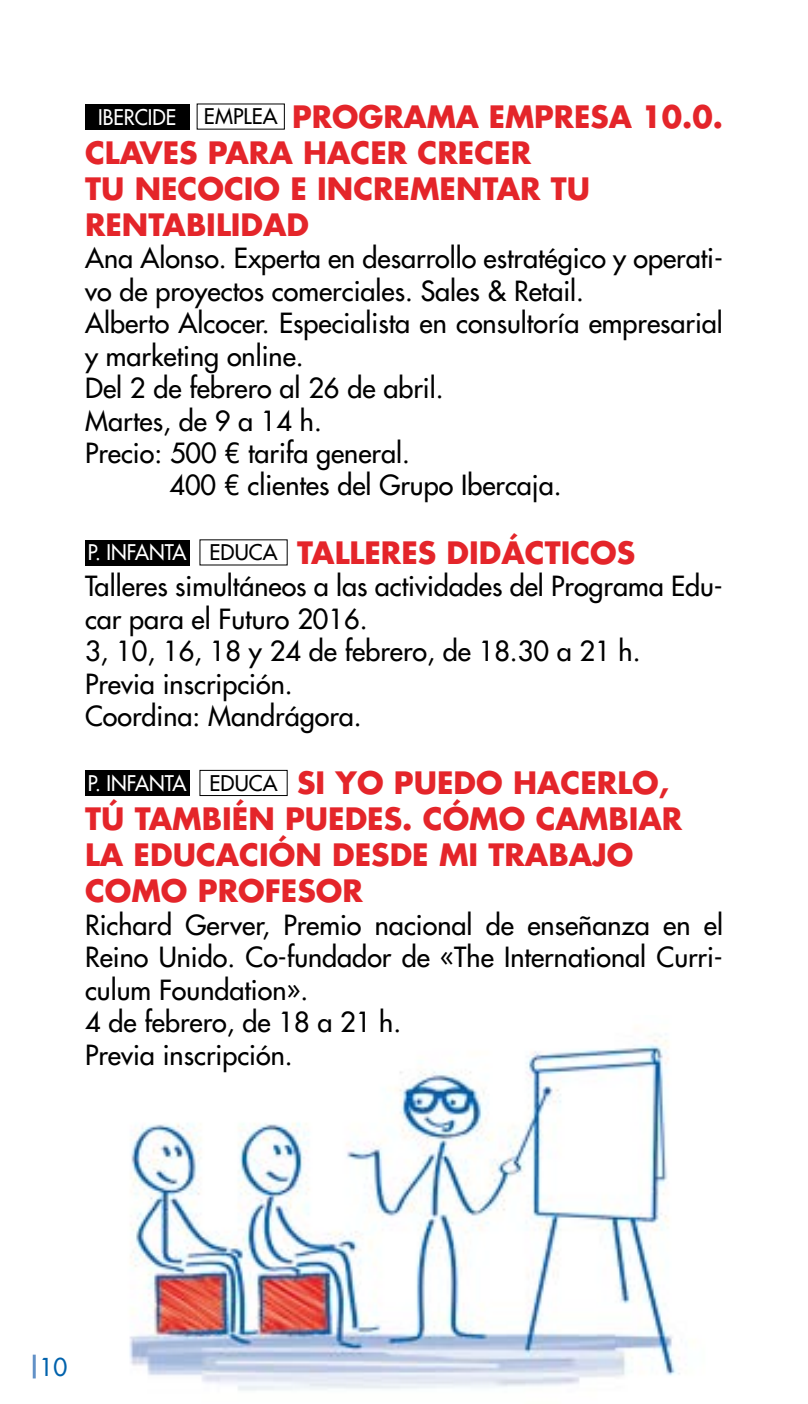
<style>
.page{position:relative;width:808px;height:1404px;background:#fff}
.page>*{position:absolute;margin:0;border:0;box-sizing:border-box;transform-origin:0 0}
.t1{font:700 30px/36px "Futura Std";color:#e4252a}
.t2{font:500 27px/32.4px "Futura Std";color:#000}
.t3{font:500 24px "Futura Std";color:#0062ac}
.t4{font:500 21px "Futura Std";color:#fff;scale:.95 1}
.s1{font-weight:500;font-size:21px;color:#000}
</style>
<div class="page">
<img style="left:129px;top:1036px;width:551px;height:355px">
<div style="left:85px;top:104px;width:104px;height:25px;background:#000"></div>
<div style="left:85px;top:539px;width:104px;height:26px;background:#000"></div>
<div style="left:85px;top:770px;width:104px;height:25px;background:#000"></div>
<div style="left:200px;top:770px;width:88px;height:25px;border:1px solid #000"></div>
<hr style="left:33px;top:1354px;width:3px;height:24px;background:#6291c7">
<p class="t1" style="left:85px;top:98px;width:639px;text-indent:119px"><span class="s1">EMPLEA</span> PROGRAMA EMPRESA 10.0.<br>CLAVES PARA HACER CRECER<br>TU NECOCIO E INCREMENTAR TU<br>RENTABILIDAD</p>
<p class="t2" style="left:85px;top:242px;width:639px">Ana Alonso. Experta en desarrollo estratégico y operati-</p>
<p class="t2" style="left:85px;top:275px;width:500px">vo de proyectos comerciales. Sales &amp; Retail.</p>
<p class="t2" style="left:85px;top:307px;width:639px">Alberto Alcocer. Especialista en consultoría empresarial</p>
<p class="t2" style="left:85px;top:340px;width:220px">y marketing online.</p>
<p class="t2" style="left:85px;top:372px;width:360px">Del 2 de febrero al 26 de abril.</p>
<p class="t2" style="left:85px;top:404px;width:238px">Martes, de 9 a 14 h.</p>
<p class="t2" style="left:85px;top:437px;width:326px">Precio: 500 € tarifa general.</p>
<p class="t2" style="left:169px;top:469px;width:394px">400 € clientes del Grupo Ibercaja.</p>
<p class="t4" style="left:98px;top:104px;width:84px">IBERCIDE</p>
<p class="t4" style="left:88px;top:539px;width:105px">P. INFANTA</p>
<p class="t1" style="left:210px;top:534px;width:427px"><span class="s1">EDUCA</span> TALLERES DIDÁCTICOS</p>
<p class="t2" style="left:85px;top:570px;width:639px">Talleres simultáneos a las actividades del Programa Edu&shy;car para el Futuro 2016.<br>3, 10, 16, 18 y 24 de febrero, de 18.30 a 21 h.<br>Previa inscripción.<br>Coordina: Mandrágora.</p>
<p class="t1" style="left:85px;top:764px;width:599px;text-indent:124px"><span class="s1">EDUCA</span> SI YO PUEDO HACERLO,<br>TÚ TAMBIÉN PUEDES. CÓMO CAMBIAR<br>LA EDUCACIÓN DESDE MI TRABAJO<br>COMO PROFESOR</p>
<p class="t2" style="left:85px;top:908px;width:639px">Richard Gerver, Premio nacional de enseñanza en el Reino Unido. Co-fundador de «The International Curri&shy;culum Foundation».<br>4 de febrero, de 18 a 21 h.<br>Previa inscripción.</p>
<p class="t4" style="left:88px;top:769px;width:105px">P. INFANTA</p>
<p class="t3" style="left:40px;top:1351px;width:29px">10</p>
</div>
